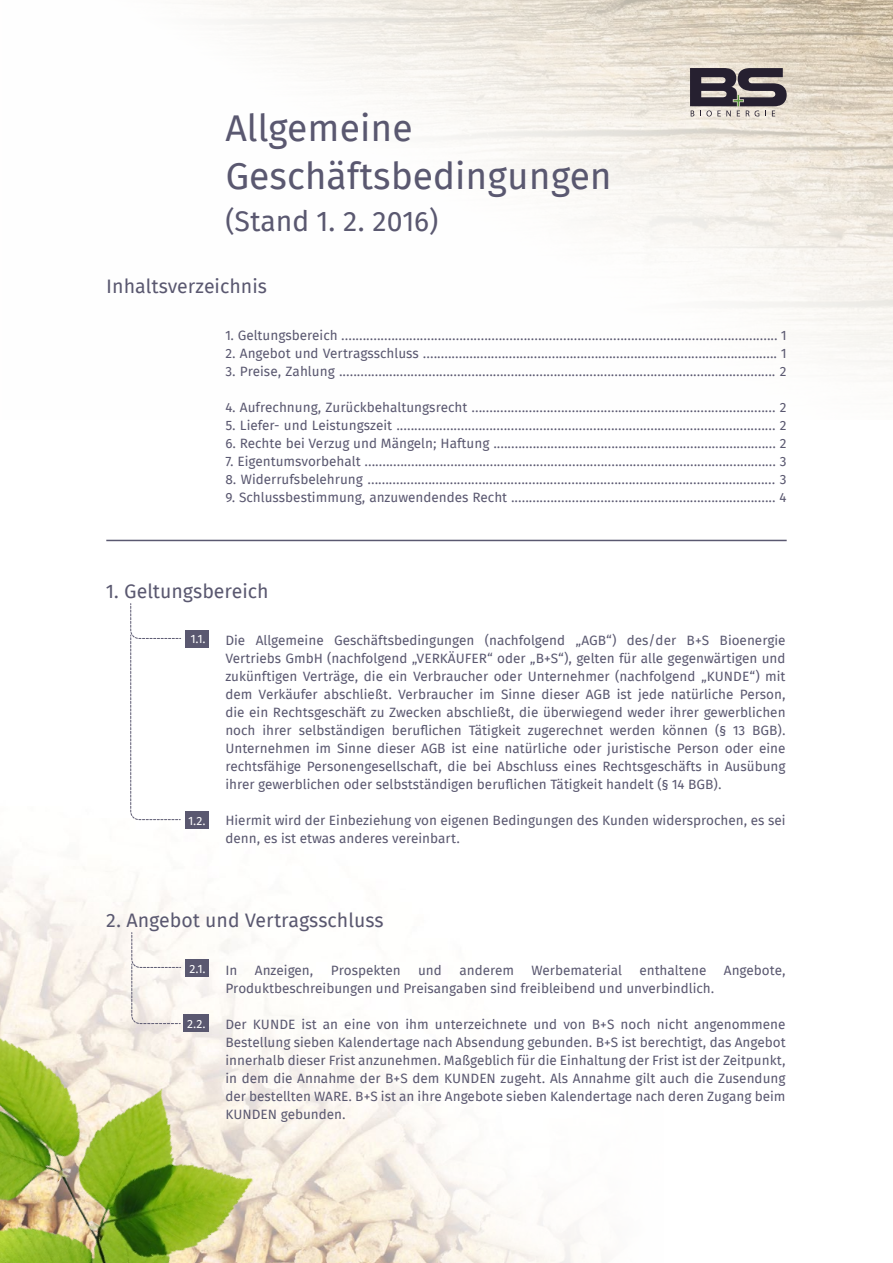
<style>
.page{position:relative;width:893px;height:1263px;background:#fff}
.page>*{position:absolute;margin:0;border:0;box-sizing:border-box;transform-origin:0 0}
.t1{font:37.2px/47.8px "Fira Sans";color:#5a5870}
.t2{font:28.35px "Fira Sans";color:#5a5870}
.t3{font:19.5px "Fira Sans";color:#5a5870}
.t4{font:13.5px/18px "Fira Sans";color:#5a5870;text-align:justify}
.t5{font:12px "Fira Sans";color:#fff}
</style>
<div class="page">
<img style="left:0;top:811px;width:603px;height:452px">
<img style="left:0;top:995px;width:302px;height:268px">
<img style="left:202px;top:0;width:691px;height:377px">
<div style="left:185px;top:630px;width:23px;height:17px;background:#5a5870"></div>
<div style="left:185px;top:959px;width:23px;height:18px;background:#5a5870"></div>
<div style="left:185px;top:811px;width:23px;height:18px;background:#5a5870"></div>
<div style="left:183px;top:1014px;width:25px;height:18px;background:#5a5870"></div>
<svg style="left:131px;top:932px;width:50px;height:92px"></svg>
<svg style="left:130px;top:603px;width:51px;height:217px"></svg>
<hr style="left:106px;top:540px;width:681px;height:1px;background:#5a5870">
<svg style="left:690px;top:68px;width:97px;height:48px;background:#756e72"></svg>
<h1 class="t1" style="left:225px;top:107px;width:388px">Allgemeine<br>Geschäftsbedingungen</h1>
<h2 class="t2" style="left:225px;top:202px;width:214px">(Stand 1. 2. 2016)</h2>
<h3 class="t3" style="left:106px;top:273px;width:162px">Inhaltsverzeichnis</h3>
<p class="t4" style="left:225px;top:327px;width:563px">1. Geltungsbereich .......................................................................................................................... 1</p>
<p class="t4" style="left:225px;top:345px;width:563px">2. Angebot und Vertragsschluss ................................................................................................... 1</p>
<p class="t4" style="left:225px;top:363px;width:563px">3. Preise, Zahlung .......................................................................................................................... 2</p>
<p class="t4" style="left:225px;top:399px;width:563px">4. Aufrechnung, Zurückbehaltungsrecht ..................................................................................... 2</p>
<p class="t4" style="left:225px;top:417px;width:563px">5. Liefer- und Leistungszeit .......................................................................................................... 2</p>
<p class="t4" style="left:225px;top:435px;width:563px">6. Rechte bei Verzug und Mängeln; Haftung ............................................................................... 2</p>
<p class="t4" style="left:225px;top:453px;width:563px">7. Eigentumsvorbehalt ................................................................................................................... 3</p>
<p class="t4" style="left:225px;top:471px;width:563px">8. Widerrufsbelehrung .................................................................................................................. 3</p>
<p class="t4" style="left:225px;top:489px;width:563px">9. Schlussbestimmung, anzuwendendes Recht .......................................................................... 4</p>
<h3 class="t3" style="left:106px;top:577px;width:164px">1. Geltungsbereich</h3>
<p class="t5" style="left:191px;top:630px;width:16px">1.1.</p>
<p class="t5" style="left:189px;top:813px;width:19px">1.2.</p>
<p class="t4" style="left:225px;top:632px;width:562px">Die Allgemeine Geschäftsbedingungen (nachfolgend „AGB“) des/der B+S Bioenergie Vertriebs GmbH (nachfolgend „VERKÄUFER“ oder „B+S“), gelten für alle gegenwärtigen und zukünftigen Verträge, die ein Verbraucher oder Unternehmer (nachfolgend „KUNDE“) mit dem Verkäufer abschließt. Verbraucher im Sinne dieser AGB ist jede natürliche Person, die ein Rechtsgeschäft zu Zwecken abschließt, die überwiegend weder ihrer gewerblichen noch ihrer selbständigen beruflichen Tätigkeit zugerechnet werden können (§ 13 BGB).<br>Unternehmen im Sinne dieser AGB ist eine natürliche oder juristische Person oder eine rechtsfähige Personengesellschaft, die bei Abschluss eines Rechtsgeschäfts in Ausübung ihrer gewerblichen oder selbstständigen beruflichen Tätigkeit handelt (§ 14 BGB).</p>
<p class="t4" style="left:225px;top:812px;width:562px">Hiermit wird der Einbeziehung von eigenen Bedingungen des Kunden widersprochen, es sei denn, es ist etwas anderes vereinbart.</p>
<h3 class="t3" style="left:106px;top:907px;width:279px">2. Angebot und Vertragsschluss</h3>
<p class="t5" style="left:190px;top:960px;width:18px">2.1.</p>
<p class="t5" style="left:187px;top:1016px;width:20px">2.2.</p>
<p class="t4" style="left:225px;top:962px;width:14px">In</p>
<p class="t4" style="left:255px;top:962px;width:60px">Anzeigen,</p>
<p class="t4" style="left:331px;top:962px;width:71px">Prospekten</p>
<p class="t4" style="left:418px;top:962px;width:25px">und</p>
<p class="t4" style="left:459px;top:962px;width:56px">anderem</p>
<p class="t4" style="left:532px;top:962px;width:92px">Werbematerial</p>
<p class="t4" style="left:639px;top:962px;width:69px">enthaltene</p>
<p class="t4" style="left:724px;top:962px;width:63px">Angebote,</p>
<p class="t4" style="left:225px;top:980px;width:491px">Produktbeschreibungen und Preisangaben sind freibleibend und unverbindlich.</p>
<p class="t4" style="left:225px;top:1016px;width:562px">Der KUNDE ist an eine von ihm unterzeichnete und von B+S noch nicht angenommene Bestellung sieben Kalendertage nach Absendung gebunden. B+S ist berechtigt, das Angebot innerhalb dieser Frist anzunehmen. Maßgeblich für die Einhaltung der Frist ist der Zeitpunkt, in dem die Annahme der B+S dem KUNDEN zugeht. Als Annahme gilt auch die Zusendung der bestellten WARE. B+S ist an ihre Angebote sieben Kalendertage nach deren Zugang beim KUNDEN gebunden.</p>
</div>
